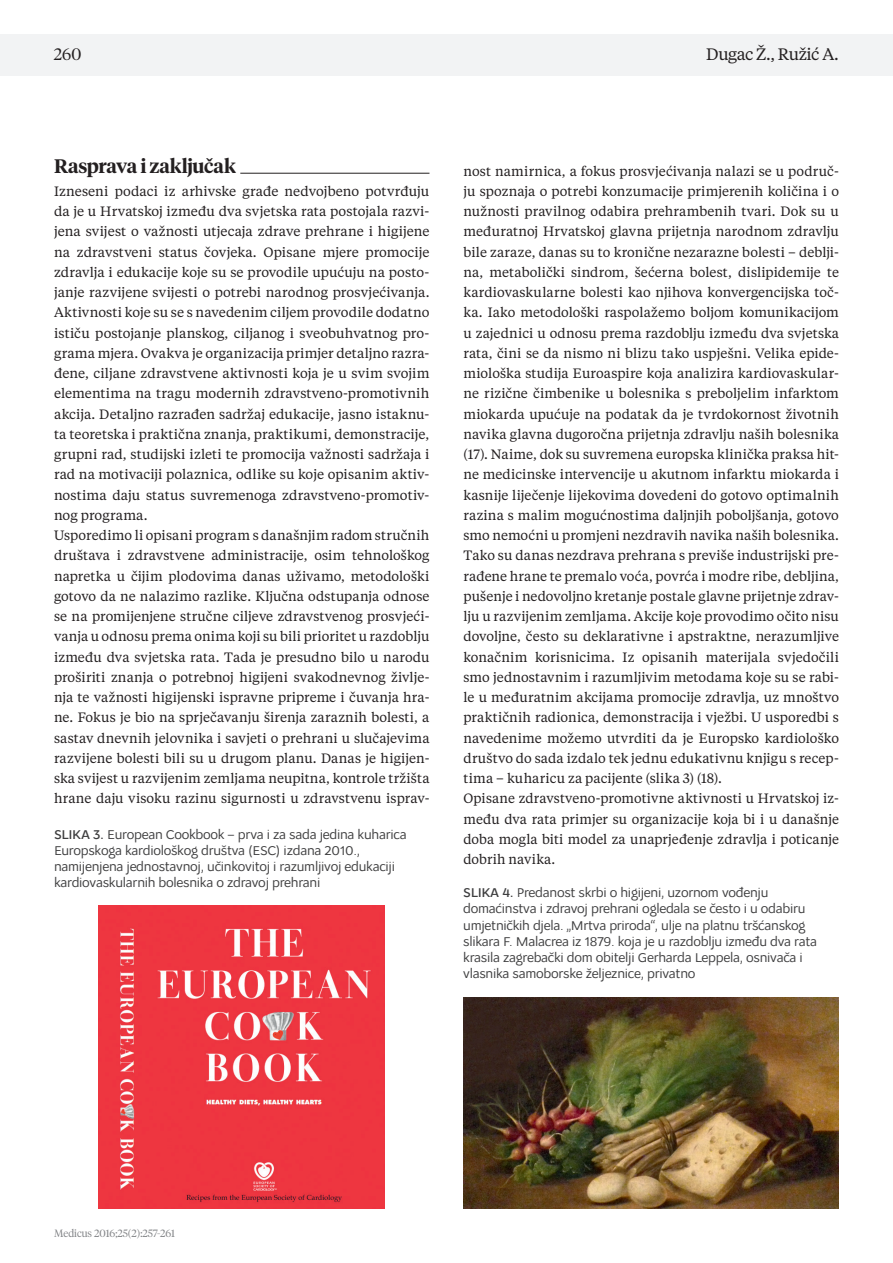
<style>
.page{position:relative;width:893px;height:1263px;background:#fff}
.page>*{position:absolute;margin:0;border:0;box-sizing:border-box;transform-origin:0 0}
.t1{font:600 19.5px "Tiempos Headline";letter-spacing:-.02em;color:#231f20}
.t2{font:16.5px "Tiempos Headline";letter-spacing:-.03em;color:#231f20}
.t3{font:300 16.5px "Tiempos Headline";color:#231f20}
.t4{font:13.5px/20.2px "Tiempos Headline";letter-spacing:.005em;color:#231f20}
.t5{font:13.5px/16.2px "Osnova Pro";letter-spacing:-.02em;color:#3e3e3f}
.t6{font:300 10.5px "Tiempos Headline";color:#808285}
.s1{font-weight:500}
</style>
<div class="page">
<div style="left:0;top:34px;width:893px;height:42px;background:#f2f3f4"></div>
<hr style="left:54px;top:173px;width:375px;height:1px;background:#231f20">
<div style="left:54px;top:171px;width:186px;height:6px;background:#fff"></div>
<img style="left:99px;top:905px;width:285px;height:304px">
<img style="left:463px;top:997px;width:376px;height:211px">
<p class="t3" style="left:54px;top:43px;width:29px">260</p>
<p class="t2" style="left:706px;top:43px;width:134px">Dugac Ž., Ružić A.</p>
<h1 class="t1" style="left:54px;top:152px;width:183px">Rasprava i zaključak</h1>
<p class="t4" style="left:54px;top:180px;width:377px">Izneseni podaci iz arhivske građe nedvojbeno potvrđuju da je u Hrvatskoj između dva svjetska rata postojala razvi&shy;jena svijest o važnosti utjecaja zdrave prehrane i higijene na zdravstveni status čovjeka. Opisane mjere promocije zdravlja i edukacije koje su se provodile upućuju na posto&shy;janje razvijene svijesti o potrebi narodnog prosvjećivanja.<br>Aktivnosti koje su se s navedenim ciljem provodile dodatno ističu postojanje planskog, ciljanog i sveobuhvatnog pro&shy;grama mjera. Ovakva je organizacija primjer detaljno razra&shy;đene, ciljane zdravstvene aktivnosti koja je u svim svojim elementima na tragu modernih zdravstveno-promotivnih akcija. Detaljno razrađen sadržaj edukacije, jasno istaknu&shy;ta teoretska i praktična znanja, praktikumi, demonstracije, grupni rad, studijski izleti te promocija važnosti sadržaja i rad na motivaciji polaznica, odlike su koje opisanim aktiv&shy;nostima daju status suvremenoga zdravstveno-promotiv&shy;nog programa.<br>Usporedimo li opisani program s današnjim radom stručnih društava i zdravstvene administracije, osim tehnološkog napretka u čijim plodovima danas uživamo, metodološki gotovo da ne nalazimo razlike. Ključna odstupanja odnose se na promijenjene stručne ciljeve zdravstvenog prosvjeći&shy;vanja u odnosu prema onima koji su bili prioritet u razdoblju između dva svjetska rata. Tada je presudno bilo u narodu proširiti znanja o potrebnoj higijeni svakodnevnog življe&shy;nja te važnosti higijenski ispravne pripreme i čuvanja hra&shy;ne. Fokus je bio na sprječavanju širenja zaraznih bolesti, a sastav dnevnih jelovnika i savjeti o prehrani u slučajevima razvijene bolesti bili su u drugom planu. Danas je higijen&shy;ska svijest u razvijenim zemljama neupitna, kontrole tržišta hrane daju visoku razinu sigurnosti u zdravstvenu isprav-</p>
<p class="t5" style="left:54px;top:826px;width:354px"><span class="s1">SLIKA 3.</span> European Cookbook – prva i za sada jedina kuharica Europskoga kardiološkog društva (ESC) izdana 2010., namijenjena jednostavnoj, učinkovitoj i razumljivoj edukaciji kardiovaskularnih bolesnika o zdravoj prehrani</p>
<p class="t4" style="left:463px;top:160px;width:377px">nost namirnica, a fokus prosvjećivanja nalazi se u područ&shy;ju spoznaja o potrebi konzumacije primjerenih količina i o nužnosti pravilnog odabira prehrambenih tvari. Dok su u međuratnoj Hrvatskoj glavna prijetnja narodnom zdravlju bile zaraze, danas su to kronične nezarazne bolesti – deblji&shy;na, metabolički sindrom, šećerna bolest, dislipidemije te kardiovaskularne bolesti kao njihova konvergencijska toč&shy;ka. Iako metodološki raspolažemo boljom komunikacijom u zajednici u odnosu prema razdoblju između dva svjetska rata, čini se da nismo ni blizu tako uspješni. Velika epide&shy;miološka studija Euroaspire koja analizira kardiovaskular&shy;ne rizične čimbenike u bolesnika s preboljelim infarktom miokarda upućuje na podatak da je tvrdokornost životnih navika glavna dugoročna prijetnja zdravlju naših bolesnika (17). Naime, dok su suvremena europska klinička praksa hit&shy;ne medicinske intervencije u akutnom infarktu miokarda i kasnije liječenje lijekovima dovedeni do gotovo optimalnih razina s malim mogućnostima daljnjih poboljšanja, gotovo smo nemoćni u promjeni nezdravih navika naših bolesnika.<br>Tako su danas nezdrava prehrana s previše industrijski pre&shy;rađene hrane te premalo voća, povrća i modre ribe, debljina, pušenje i nedovoljno kretanje postale glavne prijetnje zdrav&shy;lju u razvijenim zemljama. Akcije koje provodimo očito nisu dovoljne, često su deklarativne i apstraktne, nerazumljive konačnim korisnicima. Iz opisanih materijala svjedočili smo jednostavnim i razumljivim metodama koje su se rabi&shy;le u međuratnim akcijama promocije zdravlja, uz mnoštvo praktičnih radionica, demonstracija i vježbi. U usporedbi s navedenime možemo utvrditi da je Europsko kardiološko društvo do sada izdalo tek jednu edukativnu knjigu s recep&shy;tima – kuharicu za pacijente (slika 3) (18).<br>Opisane zdravstveno-promotivne aktivnosti u Hrvatskoj iz&shy;među dva rata primjer su organizacije koja bi i u današnje doba mogla biti model za unaprjeđenje zdravlja i poticanje dobrih navika.</p>
<p class="t5" style="left:463px;top:885px;width:355px"><span class="s1">SLIKA 4.</span> Predanost skrbi o higijeni, uzornom vođenju domaćinstva i zdravoj prehrani ogledala se često i u odabiru umjetničkih djela. „Mrtva priroda“, ulje na platnu tršćanskog slikara F. Malacrea iz 1879. koja je u razdoblju između dva rata krasila zagrebački dom obitelji Gerharda Leppela, osnivača i vlasnika samoborske željeznice, privatno</p>
<p class="t6" style="left:54px;top:1226px;width:122px">Medicus 2016;25(2):257-261</p>
</div>
